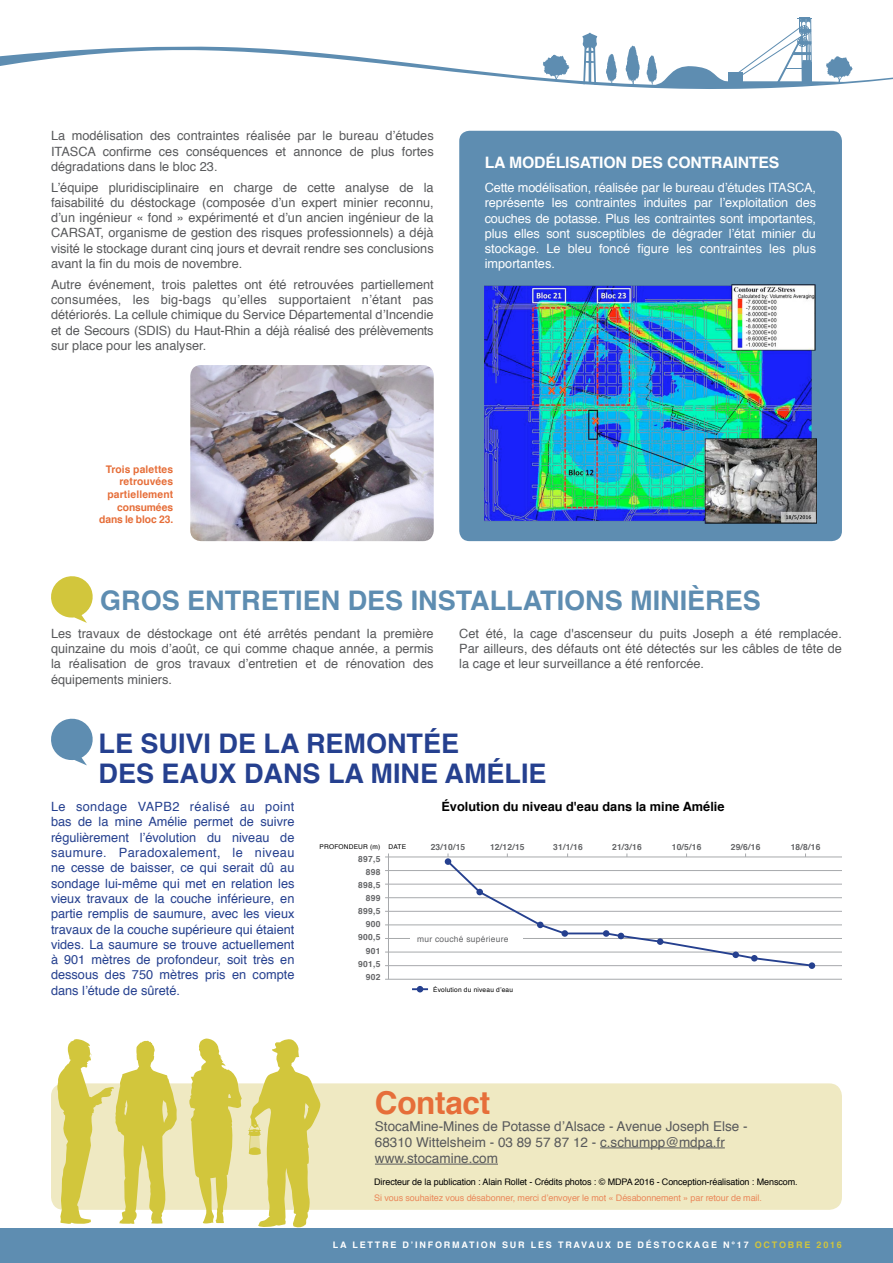
<style>
.page{position:relative;width:893px;height:1263px;background:#fff}
.page>*{position:absolute;margin:0;border:0;box-sizing:border-box;transform-origin:0 0}
.t1{font:700 31.5px "Helvetica";color:#e66e39}
.t2{font:700 27px "Helvetica";color:#25408f}
.t3{font:700 27px "Helvetica";color:#5e8db1}
.t4{font:700 15.75px "Helvetica";color:#fff}
.t5{font:13.5px/16.2px "Helvetica";color:#58595b}
.t6{font:12.75px/15.3px "Helvetica";color:#58595b;text-align:justify}
.t7{font:12.75px/15.3px "Helvetica";color:#25408f;text-align:justify}
.t8{font:12.75px/15.3px "Helvetica";color:#fff;text-align:justify}
.t9{font:700 12.75px "Helvetica";color:#000}
.t10{font:700 10.5px/12.6px "Helvetica";letter-spacing:.005em;color:#e66e39;text-align:right}
.t11{font:9px "Helvetica";letter-spacing:-.01em;color:#000}
.t12{font:9px "Helvetica";letter-spacing:-.01em;color:#ea885a}
.t13{font:700 9px "Helvetica";letter-spacing:.2em;color:#fff}
.t14{font:700 8.4px/13px "Helvetica";letter-spacing:.03em;color:#636466;text-align:right}
.t15{font:8.4px "Helvetica";letter-spacing:.03em;color:#636466}
.t16{font:6.6px "Helvetica";letter-spacing:.03em;color:#000}
.s1{color:#d2c63c}
</style>
<div class="page">
<div style="left:51px;top:1083px;width:791px;height:127px;background:#efe9c2;border-radius:13px"></div>
<div style="left:0;top:1229px;width:893px;height:34px;background:#5e8db1"></div>
<svg style="left:0;top:32px;width:893px;height:106px"></svg>
<svg style="left:625px;top:46px;width:15px;height:38px"></svg>
<svg style="left:606px;top:54px;width:11px;height:30px"></svg>
<svg style="left:543px;top:55px;width:26px;height:26px"></svg>
<svg style="left:582px;top:33px;width:15px;height:52px"></svg>
<svg style="left:646px;top:17px;width:207px;height:71px"></svg>
<svg style="left:57px;top:1039px;width:120px;height:185px"></svg>
<svg style="left:189px;top:1038px;width:53px;height:185px"></svg>
<svg style="left:248px;top:1039px;width:73px;height:189px"></svg>
<hr style="left:600px;top:1147px;width:125px;height:1px;background:#58595b">
<hr style="left:375px;top:1164px;width:123px;height:1px;background:#58595b">
<svg style="left:51px;top:718px;width:42px;height:47px"></svg>
<div style="left:459px;top:131px;width:383px;height:410px;background:#5e8db1;border-radius:10px"></div>
<img style="left:485px;top:284px;width:331px;height:239px">
<img style="left:190px;top:365px;width:244px;height:176px">
<svg style="left:51px;top:576px;width:42px;height:47px"></svg>
<hr style="left:385px;top:979px;width:457px;height:1px;background:#a7a9ac">
<hr style="left:385px;top:965px;width:457px;height:1px;background:#a7a9ac">
<hr style="left:385px;top:952px;width:457px;height:1px;background:#a7a9ac">
<hr style="left:385px;top:938px;width:457px;height:1px;background:#a7a9ac">
<hr style="left:385px;top:925px;width:457px;height:1px;background:#a7a9ac">
<hr style="left:385px;top:911px;width:457px;height:1px;background:#a7a9ac">
<hr style="left:385px;top:897px;width:457px;height:1px;background:#a7a9ac">
<hr style="left:385px;top:884px;width:457px;height:1px;background:#a7a9ac">
<hr style="left:385px;top:870px;width:457px;height:1px;background:#a7a9ac">
<hr style="left:385px;top:857px;width:457px;height:1px;background:#a7a9ac">
<hr style="left:388px;top:853px;width:1px;height:126px;background:#a7a9ac">
<svg style="left:445px;top:853px;width:369px;height:115px"></svg>
<div style="left:603px;top:930px;width:6px;height:7px;background:#25408f;border-radius:50%"></div>
<div style="left:657px;top:938px;width:6px;height:7px;background:#25408f;border-radius:50%"></div>
<div style="left:732px;top:951px;width:7px;height:7px;background:#25408f;border-radius:50%"></div>
<div style="left:751px;top:955px;width:7px;height:6px;background:#25408f;border-radius:50%"></div>
<div style="left:809px;top:962px;width:6px;height:7px;background:#25408f;border-radius:50%"></div>
<div style="left:410px;top:937px;width:113px;height:6px;background:#fff"></div>
<svg style="left:412px;top:986px;width:16px;height:6px"></svg>
<p class="t6" style="left:51px;top:129px;width:384px">La modélisation des contraintes réalisée par le bureau d’études ITASCA confirme ces conséquences et annonce de plus fortes dégradations dans le bloc 23.</p>
<p class="t6" style="left:51px;top:180px;width:384px">L’équipe pluridisciplinaire en charge de cette analyse de la faisabilité du déstockage (composée d’un expert minier reconnu, d’un ingénieur « fond » expérimenté et d’un ancien ingénieur de la CARSAT, organisme de gestion des risques professionnels) a déjà visité le stockage durant cinq jours et devrait rendre ses conclusions avant la fin du mois de novembre.</p>
<p class="t6" style="left:51px;top:277px;width:384px">Autre événement, trois palettes ont été retrouvées partiellement consumées, les big-bags qu’elles supportaient n’étant pas détériorés. La cellule chimique du Service Départemental d’Incendie et de Secours (SDIS) du Haut-Rhin a déjà réalisé des prélèvements sur place pour les analyser.</p>
<p class="t10" style="left:99px;top:463px;width:76px">Trois palettes retrouvées partiellement consumées dans le bloc 23.</p>
<p class="t4" style="left:485px;top:150px;width:37px">LA MODÉ</p>
<p class="t4" style="left:556px;top:150px;width:20px">LISATION</p>
<p class="t4" style="left:631px;top:150px;width:12px">DES</p>
<p class="t4" style="left:667px;top:150px;width:12px">CONTRAINTES</p>
<p class="t8" style="left:485px;top:180px;width:333px">Cette modélisation, réalisée par le bureau d’études ITASCA, représente les contraintes induites par l’exploitation des couches de potasse. Plus les contraintes sont importantes, plus elles sont susceptibles de dégrader l’état minier du stockage. Le bleu foncé figure les contraintes les plus importantes.</p>
<h2 class="t3" style="left:100px;top:579px;width:17px">GROS</h2>
<h2 class="t3" style="left:187px;top:579px;width:18px">ENTRETIEN</h2>
<h2 class="t3" style="left:348px;top:579px;width:19px">DES</h2>
<h2 class="t3" style="left:411px;top:579px;width:17px">INSTA</h2>
<h2 class="t3" style="left:490px;top:579px;width:51px">LLATIONS</h2>
<h2 class="t3" style="left:630px;top:579px;width:15px">MINI</h2>
<h2 class="t3" style="left:687px;top:579px;width:37px">ÈRES</h2>
<p class="t6" style="left:51px;top:626px;width:384px">Les travaux de déstockage ont été arrêtés pendant la première quinzaine du mois d’août, ce qui comme chaque année, a permis la réalisation de gros travaux d’entretien et de rénovation des équipements miniers.</p>
<p class="t6" style="left:459px;top:626px;width:384px">Cet été, la cage d'ascenseur du puits Joseph a été remplacée.<br>Par ailleurs, des défauts ont été détectés sur les câbles de tête de la cage et leur surveillance a été renforcée.</p>
<h2 class="t2" style="left:99px;top:721px;width:57px">LE SUIVI</h2>
<h2 class="t2" style="left:219px;top:721px;width:108px">DE LA REMONTÉE</h2>
<h2 class="t2" style="left:99px;top:751px;width:19px">DES</h2>
<h2 class="t2" style="left:162px;top:751px;width:20px">EAUX</h2>
<h2 class="t2" style="left:244px;top:751px;width:20px">DANS</h2>
<h2 class="t2" style="left:328px;top:751px;width:60px">LA MINE</h2>
<h2 class="t2" style="left:445px;top:751px;width:21px">AMÉ</h2>
<h2 class="t2" style="left:505px;top:751px;width:29px">LIE</h2>
<p class="t7" style="left:51px;top:799px;width:245px">Le sondage VAPB2 réalisé au point bas de la mine Amélie permet de suivre régulièrement l’évolution du niveau de saumure. Paradoxalement, le niveau ne cesse de baisser, ce qui serait dû au sondage lui-même qui met en relation les vieux travaux de la couche inférieure, en partie remplis de saumure, avec les vieux travaux de la couche supérieure qui étaient vides. La saumure se trouve actuellement à 901 mètres de profondeur, soit très en dessous des 750 mètres pris en compte dans l’étude de sûreté.</p>
<p class="t9" style="left:441px;top:796px;width:285px">Évolution du niveau d'eau dans la mine Amélie</p>
<p class="t16" style="left:319px;top:841px;width:62px">PROFONDEUR (m)</p>
<p class="t14" style="left:358px;top:852px;width:24px">897,5<br>898</p>
<p class="t14" style="left:358px;top:879px;width:24px">898,5</p>
<p class="t14" style="left:366px;top:892px;width:16px">899</p>
<p class="t14" style="left:358px;top:905px;width:24px">899,5</p>
<p class="t14" style="left:366px;top:918px;width:16px">900</p>
<p class="t14" style="left:358px;top:931px;width:24px">900,5</p>
<p class="t14" style="left:366px;top:944px;width:16px">901</p>
<p class="t14" style="left:358px;top:957px;width:24px">901,5</p>
<p class="t14" style="left:366px;top:970px;width:16px">902</p>
<p class="t16" style="left:388px;top:841px;width:19px">DATE</p>
<p class="t14" style="left:431px;top:841px;width:36px">23/10/15</p>
<p class="t14" style="left:490px;top:841px;width:36px">12/12/15</p>
<p class="t14" style="left:553px;top:841px;width:31px">31/1/16</p>
<p class="t14" style="left:612px;top:841px;width:31px">21/3/16</p>
<p class="t14" style="left:672px;top:841px;width:31px">10/5/16</p>
<p class="t14" style="left:731px;top:841px;width:31px">29/6/16</p>
<p class="t14" style="left:791px;top:841px;width:31px">18/8/16</p>
<p class="t15" style="left:417px;top:932px;width:93px">mur couché supérieure</p>
<p class="t16" style="left:433px;top:984px;width:81px">Évolution du niveau d’eau</p>
<h1 class="t1" style="left:375px;top:1078px;width:117px">Contact</h1>
<p class="t5" style="left:375px;top:1118px;width:374px">StocaMine-Mines de Potasse d’Alsace - Avenue Joseph Else -<br>68310 Wittelsheim - 03 89 57 87 12 - c.schumpp@mdpa.fr www.stocamine.com</p>
<p class="t11" style="left:374px;top:1174px;width:425px">Directeur de la publication : Alain Rollet - Crédits photos : © MDPA 2016 - Conception-réalisation : Menscom.</p>
<p class="t12" style="left:374px;top:1191px;width:389px">Si vous souhaitez vous désabonner, merci d’envoyer le mot « Désabonnement » par retour de mail.</p>
<p class="t13" style="left:333px;top:1238px;width:511px">La l ettre d’information sur l es travaux de déstockage n°17 <span class="s1">octobre 2016</span></p>
</div>
